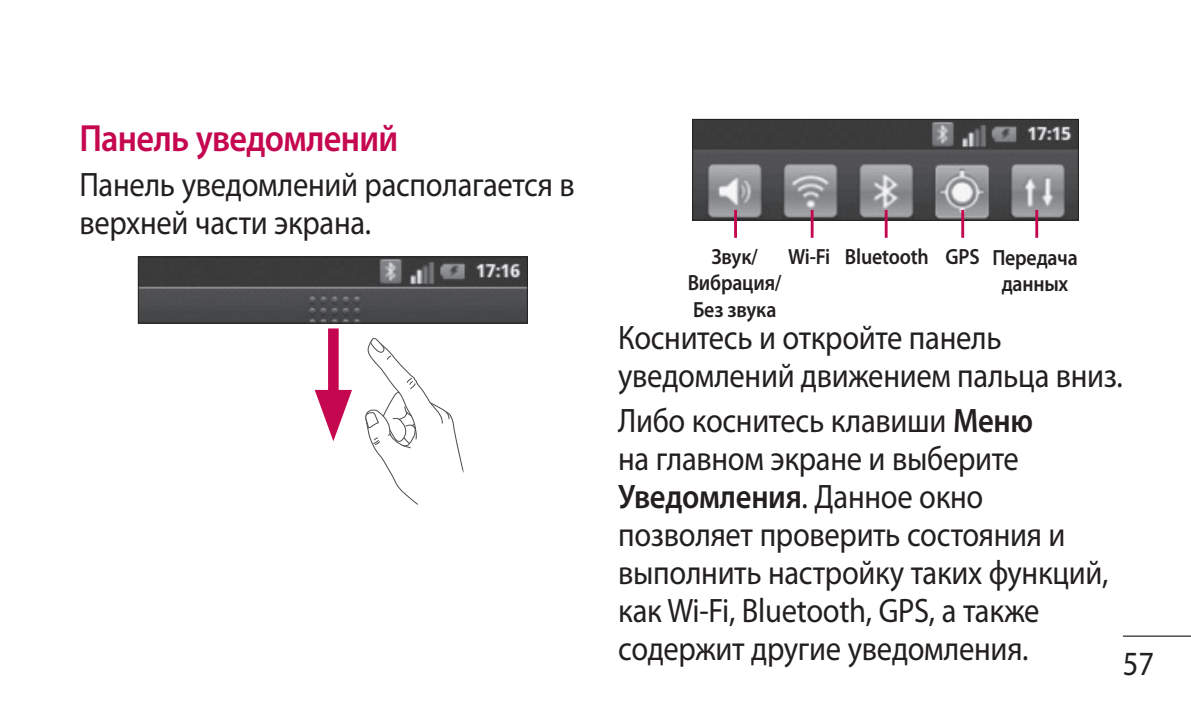
<style>
.page{position:relative;width:1191px;height:715px;background:#fff}
.page>*{position:absolute;margin:0;border:0;box-sizing:border-box;transform-origin:0 0}
.Head_02{font:600 38px "Myriad Pro";letter-spacing:-.02em;color:#c50750;scale:.9 1}
.main{font:34px/38px "Myriad Pro";letter-spacing:-.01em;color:#231f20;scale:.9 1}
.t1{font:600 22px/26.4px "Myriad Pro";letter-spacing:-.01em;color:#231f20;text-align:center;scale:.9 1}
.s1{font-weight:600}
</style>
<div class="page">
<hr style="left:1123px;top:635px;width:68px;height:1px;background:#231f20">
<img style="left:140px;top:258px;width:385px;height:63px">
<div style="left:138px;top:256px;width:389px;height:67px;border:1px solid #231f20"></div>
<svg style="left:365px;top:338px;width:99px;height:167px"></svg>
<div style="left:328px;top:328px;width:11px;height:81px;background:#c50750"></div>
<svg style="left:315px;top:390px;width:37px;height:51px"></svg>
<img style="left:694px;top:121px;width:382px;height:97px">
<div style="left:692px;top:119px;width:386px;height:101px;border:1px solid #231f20"></div>
<hr style="left:734px;top:210px;width:3px;height:28px;background:#c50750">
<hr style="left:810px;top:210px;width:3px;height:28px;background:#c50750">
<hr style="left:884px;top:210px;width:3px;height:28px;background:#c50750">
<hr style="left:961px;top:210px;width:3px;height:28px;background:#c50750">
<hr style="left:1035px;top:210px;width:3px;height:28px;background:#c50750">
<p class="Head_02" style="left:79px;top:114px;width:356px">Панель уведомлений</p>
<p class="main" style="left:79px;top:165px;width:552px">Панель уведомлений располагается в верхней части экрана.</p>
<p class="t1" style="left:711px;top:242px;width:53px">Звук/</p>
<p class="t1" style="left:788px;top:242px;width:214px">Wi-Fi Bluetooth GPS</p>
<p class="t1" style="left:687px;top:269px;width:106px;text-align:left">Вибрация/<br>Без звука</p>
<p class="main" style="left:618px;top:318px;width:562px">Коснитесь и откройте панель уведомлений движением пальца вниз.</p>
<p class="main" style="left:618px;top:400px;width:546px">Либо коснитесь клавиши <span class="s1">Меню<br></span>на главном экране и выберите<br><span class="s1">Уведомления</span>. Данное окно позволяет проверить состояния и выполнить настройку таких функций, как Wi-Fi, Bluetooth, GPS, а также содержит другие уведомления.</p>
<p class="t1" style="left:992px;top:243px;width:96px">Передача данных</p>
<p class="main" style="left:1123px;top:644px;width:36px">57</p>
</div>
